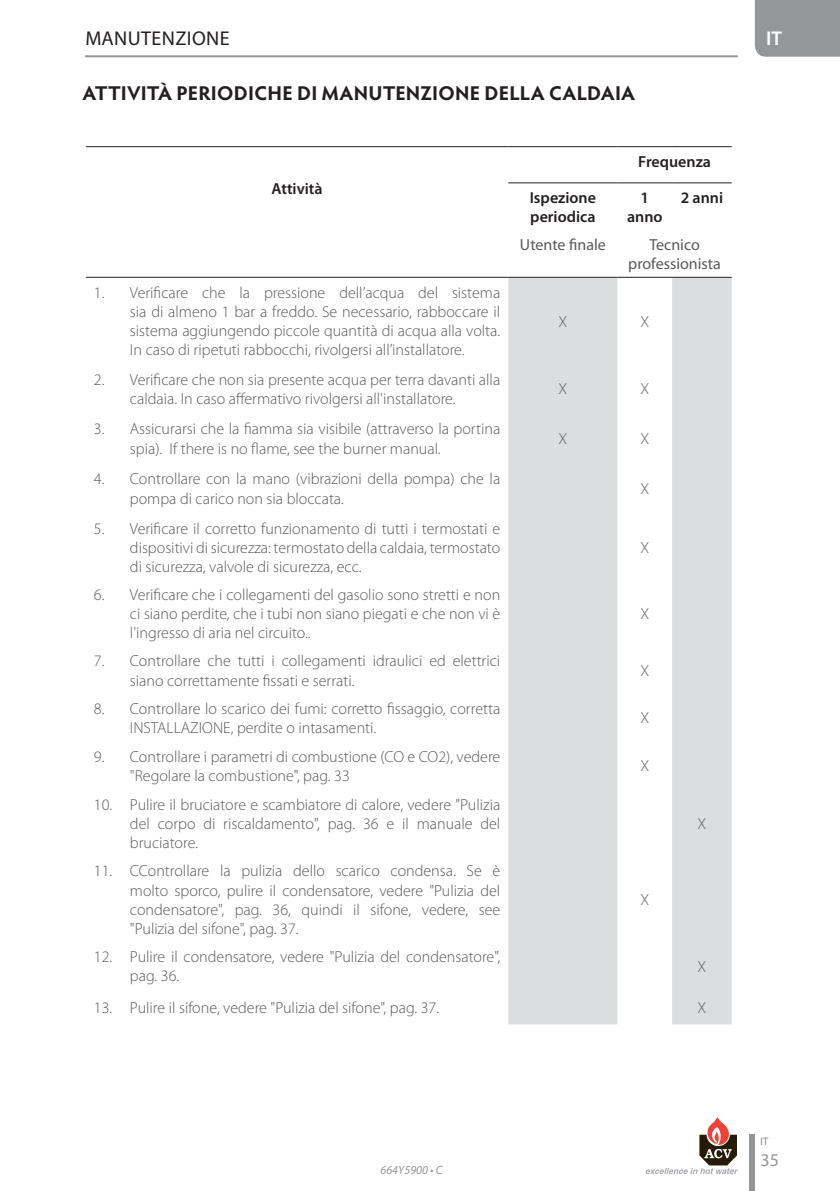
<style>
.page{position:relative;width:840px;height:1191px;background:#fff}
.page>*{position:absolute;margin:0;border:0;box-sizing:border-box;transform-origin:0 0}
.t1{font:700 20px "Hypatia Sans Pro";letter-spacing:.01em;color:#231f20}
.t2{font:20px "Myriad Pro";letter-spacing:.02em;color:#231f20}
.t3{font:600 20px "Myriad Pro";color:#fff}
.t4{font:18px "Myriad Pro";color:#949698}
.t5{font:300 16px/19.2px "Myriad Pro";color:#58595b}
.t6{font:600 16px/19.2px "Myriad Pro";color:#231f20}
.t7{font:16px/19.2px "Myriad Pro";color:#58595b;text-align:center}
.t8{font:italic 12px "Myriad Pro";color:#949698}
.t9{font:9.8px "Eurostile LT Std";color:#808285}
</style>
<div class="page">
<div style="left:754px;top:0;width:85px;height:57px;background:#949698"></div>
<hr style="left:85px;top:55px;width:652px;height:2px;background:#949698">
<svg style="left:508px;top:278px;width:223px;height:746px;fill:#dcddde"></svg>
<hr style="left:86px;top:146px;width:422px;height:1px;background:#231f20">
<hr style="left:86px;top:277px;width:422px;height:1px;background:#231f20">
<hr style="left:508px;top:146px;width:109px;height:1px;background:#231f20">
<hr style="left:617px;top:146px;width:54px;height:1px;background:#231f20">
<hr style="left:671px;top:146px;width:60px;height:1px;background:#231f20">
<hr style="left:508px;top:182px;width:109px;height:1px;background:#231f20">
<hr style="left:617px;top:182px;width:54px;height:1px;background:#231f20">
<hr style="left:671px;top:182px;width:60px;height:1px;background:#231f20">
<hr style="left:508px;top:277px;width:109px;height:1px;background:#231f20">
<hr style="left:617px;top:277px;width:54px;height:1px;background:#231f20">
<hr style="left:671px;top:277px;width:60px;height:1px;background:#231f20">
<svg style="left:645px;top:1117px;width:92px;height:57px"></svg>
<div style="left:748px;top:1134px;width:6px;height:57px;background:#949698"></div>
<p class="t2" style="left:85px;top:26px;width:146px">MANUTENZIONE</p>
<p class="t3" style="left:765px;top:26px;width:17px">IT</p>
<p class="t1" style="left:82px;top:79px;width:554px">ATTIVITÀ PERIODICHE DI MANUTENZIONE DELLA CALDAIA</p>
<p class="t6" style="left:271px;top:179px;width:53px">Attività</p>
<p class="t5" style="left:130px;top:283px;width:371px;text-align:justify;text-indent:-36px">1. Verificare che la pressione dell’acqua del sistema sia di almeno 1 bar a freddo. Se necessario, rabboccare il sistema aggiungendo piccole quantità di acqua alla volta.<br>In caso di ripetuti rabbocchi, rivolgersi all’installatore.</p>
<p class="t6" style="left:638px;top:151px;width:74px">Frequenza</p>
<p class="t6" style="left:529px;top:187px;width:68px">Ispezione periodica</p>
<p class="t6" style="left:626px;top:187px;width:37px;text-align:center">1 anno</p>
<p class="t6" style="left:680px;top:187px;width:44px">2 anni</p>
<p class="t7" style="left:519px;top:235px;width:87px">Utente finale</p>
<p class="t7" style="left:628px;top:235px;width:94px">Tecnico professionista</p>
<p class="t5" style="left:558px;top:311px;width:10px">X</p>
<p class="t5" style="left:640px;top:311px;width:10px">X</p>
<p class="t5" style="left:94px;top:370px;width:407px;text-align:center">2. Verificare che non sia presente acqua per terra davanti alla caldaia. In caso affermativo rivolgersi all'installatore.</p>
<p class="t5" style="left:558px;top:379px;width:10px">X</p>
<p class="t5" style="left:640px;top:379px;width:10px">X</p>
<p class="t5" style="left:130px;top:419px;width:371px;text-indent:-36px">3. Assicurarsi che la fiamma sia visibile (attraverso la portina spia). If there is no flame, see the burner manual.</p>
<p class="t5" style="left:558px;top:429px;width:10px">X</p>
<p class="t5" style="left:640px;top:429px;width:10px">X</p>
<p class="t5" style="left:130px;top:469px;width:371px;text-indent:-36px">4. Controllare con la mano (vibrazioni della pompa) che la pompa di carico non sia bloccata.</p>
<p class="t5" style="left:640px;top:479px;width:10px">X</p>
<p class="t5" style="left:130px;top:518px;width:371px;text-align:justify;text-indent:-36px">5. Verificare il corretto funzionamento di tutti i termostati e dispositivi di sicurezza: termostato della caldaia, termostato di sicurezza, valvole di sicurezza, ecc.</p>
<p class="t5" style="left:640px;top:537px;width:10px">X</p>
<p class="t5" style="left:130px;top:585px;width:371px;text-align:justify;text-indent:-36px">6. Verificare che i collegamenti del gasolio sono stretti e non ci siano perdite, che i tubi non siano piegati e che non vi è l'ingresso di aria nel circuito..</p>
<p class="t5" style="left:640px;top:604px;width:10px">X</p>
<p class="t5" style="left:130px;top:651px;width:371px;text-indent:-36px">7. Controllare che tutti i collegamenti idraulici ed elettrici siano correttamente fissati e serrati.</p>
<p class="t5" style="left:640px;top:661px;width:10px">X</p>
<p class="t5" style="left:130px;top:698px;width:371px;text-indent:-36px">8. Controllare lo scarico dei fumi: corretto fissaggio, corretta<br>INSTALLAZIONE, perdite o intasamenti.</p>
<p class="t5" style="left:640px;top:708px;width:10px">X</p>
<p class="t5" style="left:130px;top:746px;width:371px;text-indent:-36px">9. Controllare i parametri di combustione (CO e CO2), vedere "Regolare la combustione", pag. 33</p>
<p class="t5" style="left:640px;top:756px;width:10px">X</p>
<p class="t5" style="left:130px;top:795px;width:371px;text-align:justify;text-indent:-36px">10. Pulire il bruciatore e scambiatore di calore, vedere "Pulizia del corpo di riscaldamento", pag. 36 e il manuale del bruciatore.</p>
<p class="t5" style="left:130px;top:861px;width:371px;text-align:justify;text-indent:-36px">11. CControllare la pulizia dello scarico condensa. Se è molto sporco, pulire il condensatore, vedere "Pulizia del condensatore", pag. 36, quindi il sifone, vedere, see "Pulizia del sifone", pag. 37.</p>
<p class="t5" style="left:640px;top:890px;width:10px">X</p>
<p class="t5" style="left:697px;top:814px;width:10px">X</p>
<p class="t5" style="left:130px;top:947px;width:371px;text-indent:-36px">12. Pulire il condensatore, vedere "Pulizia del condensatore", pag. 36.</p>
<p class="t5" style="left:697px;top:956px;width:10px">X</p>
<p class="t5" style="left:94px;top:997px;width:346px">13. Pulire il sifone, vedere "Pulizia del sifone", pag. 37.</p>
<p class="t5" style="left:697px;top:997px;width:10px">X</p>
<p class="t8" style="left:380px;top:1162px;width:63px">664Y5900 • C</p>
<p class="t9" style="left:760px;top:1135px;width:9px">it</p>
<p class="t4" style="left:760px;top:1149px;width:20px">35</p>
</div>
